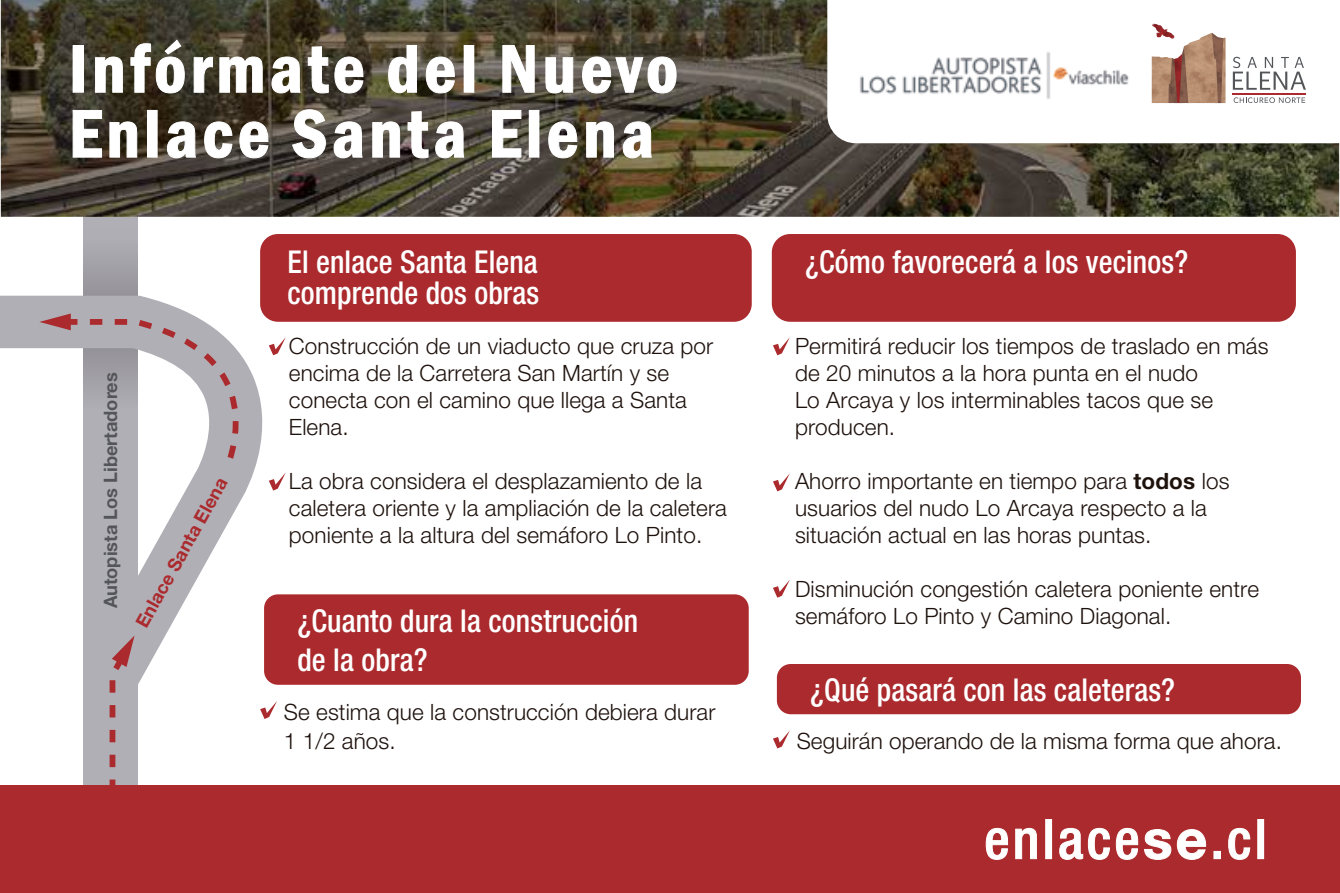
<style>
.page{position:relative;width:1340px;height:893px;background:#fff}
.page>*{position:absolute;margin:0;border:0;box-sizing:border-box;transform-origin:0 0}
.t1{font:600 condensed 69.98px/64.8px "Franklin Gothic";letter-spacing:.06em;color:#fff}
.t2{font:500 condensed 54.9px "Helvetica Neue LT Pro";letter-spacing:.06em;color:#fff}
.t3{font:500 condensed 31.5px/31.5px "Helvetica Neue LT Pro";letter-spacing:.005em;color:#fff;scale:.95 1}
.t4{font:300 22.5px/27px "Helvetica Neue LT Pro";letter-spacing:.005em;color:#1e120d}
.t5{font:700 18.45px "Helvetica Neue LT Pro";color:#545559}
.t6{font:700 18.45px "Helvetica Neue LT Pro";color:#ab2a2d}
.s1{font-weight:700}
.s2{font-weight:700;font-stretch:normal}
</style>
<div class="page">
<div style="left:83px;top:192px;width:54px;height:701px;background:#b0afb5"></div>
<svg style="left:83px;top:258px;width:54px;height:38px"></svg>
<svg style="left:0;top:296px;width:265px;height:403px"></svg>
<svg style="left:107px;top:635px;width:27px;height:150px"></svg>
<svg style="left:39px;top:313px;width:217px;height:161px"></svg>
<svg style="left:1px;top:0;width:1338px;height:217px;background:#484132"></svg>
<div style="left:260px;top:234px;width:491px;height:88px;background:#ab2a2d;border-radius:18px"></div>
<div style="left:771px;top:234px;width:524px;height:88px;background:#ab2a2d;border-radius:18px"></div>
<div style="left:777px;top:664px;width:523px;height:50px;background:#ab2a2d;border-radius:14px"></div>
<div style="left:0;top:785px;width:1339px;height:108px;background:#ab2a2d"></div>
<div style="left:73px;top:45px;width:11px;height:48px;border:1px solid #fff"></div>
<svg style="left:95px;top:56px;width:28px;height:37px"></svg>
<svg style="left:130px;top:39px;width:55px;height:55px;background:#514c3d"></svg>
<svg style="left:193px;top:56px;width:20px;height:37px"></svg>
<svg style="left:219px;top:56px;width:44px;height:37px;background:#5a5242"></svg>
<svg style="left:271px;top:56px;width:30px;height:38px"></svg>
<svg style="left:307px;top:46px;width:57px;height:48px;background:#544e43"></svg>
<svg style="left:388px;top:45px;width:29px;height:49px"></svg>
<svg style="left:425px;top:56px;width:30px;height:38px"></svg>
<div style="left:464px;top:45px;width:10px;height:48px;border:1px solid #fff"></div>
<svg style="left:502px;top:45px;width:33px;height:48px;background:#736f62"></svg>
<svg style="left:545px;top:57px;width:28px;height:37px"></svg>
<svg style="left:581px;top:56px;width:96px;height:38px;background:#746f67"></svg>
<svg style="left:72px;top:110px;width:30px;height:48px"></svg>
<svg style="left:109px;top:121px;width:29px;height:37px"></svg>
<div style="left:147px;top:110px;width:11px;height:48px;border:1px solid #fff"></div>
<svg style="left:166px;top:121px;width:31px;height:38px"></svg>
<svg style="left:204px;top:121px;width:29px;height:38px"></svg>
<svg style="left:239px;top:121px;width:30px;height:38px"></svg>
<svg style="left:291px;top:109px;width:35px;height:50px;background:#676157"></svg>
<svg style="left:333px;top:121px;width:30px;height:38px"></svg>
<svg style="left:372px;top:121px;width:28px;height:37px"></svg>
<svg style="left:407px;top:111px;width:22px;height:48px"></svg>
<svg style="left:435px;top:121px;width:30px;height:38px"></svg>
<svg style="left:491px;top:110px;width:31px;height:48px"></svg>
<div style="left:529px;top:110px;width:10px;height:48px;border:1px solid #fff"></div>
<svg style="left:548px;top:121px;width:30px;height:38px"></svg>
<svg style="left:586px;top:121px;width:28px;height:37px"></svg>
<svg style="left:622px;top:121px;width:30px;height:38px"></svg>
<svg style="left:985px;top:828px;width:23px;height:32px"></svg>
<svg style="left:1015px;top:828px;width:22px;height:31px"></svg>
<div style="left:1045px;top:819px;width:7px;height:40px;border:1px solid #fff"></div>
<svg style="left:1059px;top:827px;width:147px;height:33px"></svg>
<div style="left:1213px;top:851px;width:7px;height:8px;border:1px solid #fff"></div>
<svg style="left:1228px;top:828px;width:22px;height:32px"></svg>
<div style="left:1257px;top:819px;width:6px;height:40px;border:1px solid #fff"></div>
<svg style="left:269px;top:337px;width:17px;height:18px"></svg>
<svg style="left:269px;top:473px;width:17px;height:18px"></svg>
<svg style="left:773px;top:338px;width:16px;height:17px"></svg>
<svg style="left:773px;top:581px;width:16px;height:17px"></svg>
<svg style="left:773px;top:474px;width:16px;height:17px"></svg>
<svg style="left:773px;top:731px;width:16px;height:17px"></svg>
<div style="left:264px;top:594px;width:484px;height:91px;background:#ab2a2d;border-radius:14px"></div>
<svg style="left:260px;top:701px;width:17px;height:18px"></svg>
<svg style="left:827px;top:0;width:512px;height:143px"></svg>
<svg style="left:1151px;top:24px;width:74px;height:79px"></svg>
<img style="left:1151px;top:24px;width:16px;height:13px">
<hr style="left:1232px;top:93px;width:74px;height:1px;background:#ab2a2d">
<svg style="left:1233px;top:97px;width:72px;height:6px"></svg>
<svg style="left:1232px;top:57px;width:73px;height:33px"></svg>
<img style="left:852px;top:49px;width:283px;height:53px">
<h1 class="t1" style="left:69px;top:36px;width:611px">Infórmate del Nuevo<br>Enlace Santa Elena</h1>
<p class="t5" style="left:99px;top:608px;width:238px;rotate:-90deg">Autopista Los Libertadores</p>
<p class="t6" style="left:131px;top:620px;width:169px;rotate:-61deg">Enlace Santa Elena</p>
<h3 class="t3" style="left:287px;top:245px;width:266px">El enlace Santa Elena comprende dos obras</h3>
<p class="t4" style="left:289px;top:332px;width:426px">Construcción de un viaducto que cruza por encima de la Carretera San Martín y se conecta con el camino que llega a Santa<br>Elena.</p>
<p class="t4" style="left:289px;top:467px;width:439px">La obra considera el desplazamiento de la caletera oriente y la ampliación de la caletera poniente a la altura del semáforo Lo Pinto.</p>
<h3 class="t3" style="left:297px;top:601px;width:360px;line-height:38.9px">¿Cuanto dura la construcción de la obra?</h3>
<p class="t4" style="left:284px;top:697px;width:433px;line-height:29.2px">Se estima que la construcción debiera durar<br>1 1/2 años.</p>
<h3 class="t3" style="left:805px;top:245px;width:405px">¿Cómo favorecerá a los vecinos?</h3>
<p class="t4" style="left:795px;top:332px;width:475px">Permitirá reducir los tiempos de traslado en más de 20 minutos a la hora punta en el nudo<br>Lo Arcaya y los interminables tacos que se producen.</p>
<p class="t4" style="left:795px;top:467px;width:436px">Ahorro importante en tiempo para <span class="s1">todos</span> los usuarios del nudo Lo Arcaya respecto a la situación actual en las horas puntas.</p>
<p class="t4" style="left:795px;top:575px;width:465px">Disminución congestión caletera poniente entre semáforo Lo Pinto y Camino Diagonal.</p>
<h3 class="t3" style="left:810px;top:674px;width:386px">¿Qué pasará con las caleteras?</h3>
<p class="t4" style="left:796px;top:727px;width:487px">Seguirán operando de la misma forma que ahora.</p>
<h2 class="t2" style="left:984px;top:806px;width:284px">enlace<span class="s2">se</span>.cl</h2>
</div>
